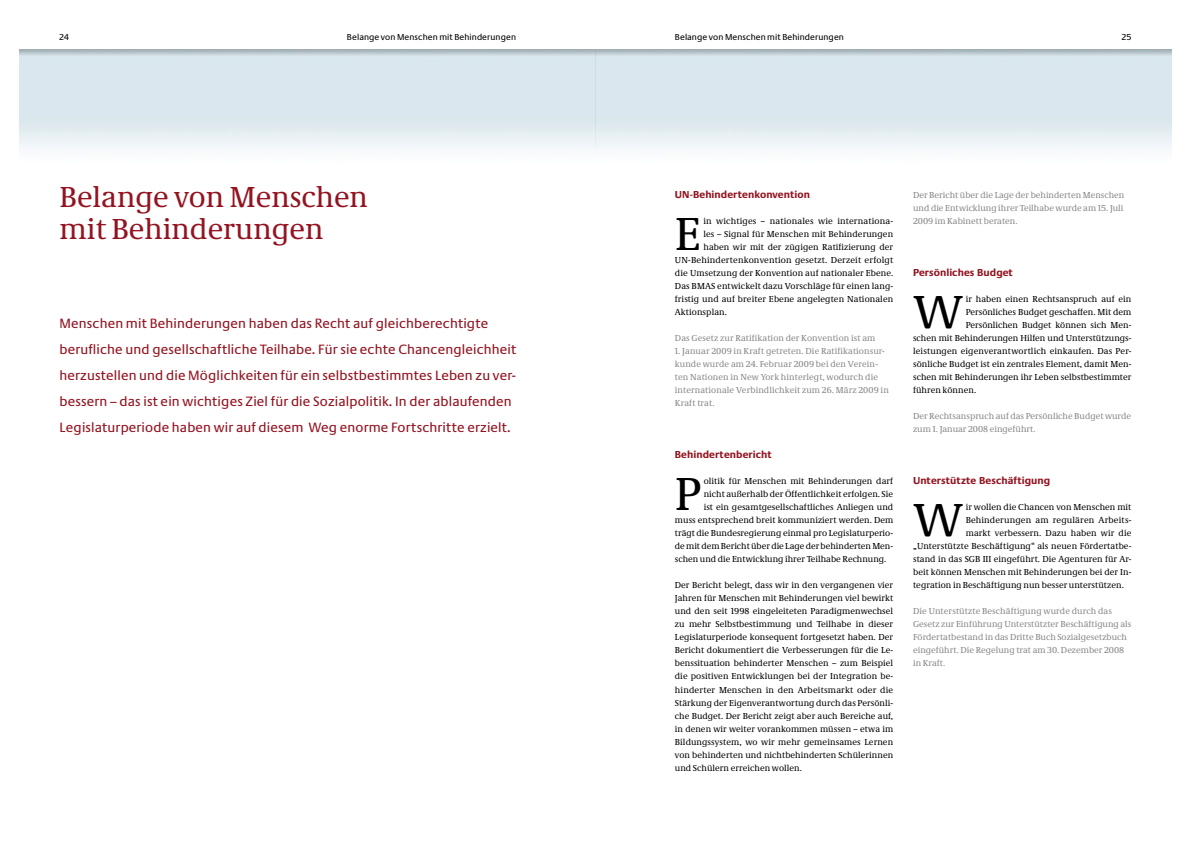
<style>
.page{position:relative;width:1191px;height:842px;background:#fff}
.page>*{position:absolute;margin:0;border:0;box-sizing:border-box;transform-origin:0 0}
.t1{font:48px "Neue Demos";color:#000}
.t2{font:30px/32px "Neue Demos";color:#931420}
.t3{font:14px/26px "Neue Praxis";letter-spacing:.01em;color:#931420}
.t4{font:700 10.5px "Neue Praxis";letter-spacing:.005em;color:#931420}
.t5{font:9px/13px "Neue Demos";letter-spacing:.005em;color:#000;text-align:justify}
.t6{font:9px/13px "Neue Demos";letter-spacing:.005em;color:#87888a}
.t7{font:9px "Neue Praxis";letter-spacing:.01em;color:#000}
</style>
<div class="page">
<p class="t7" style="left:347px;top:31px;width:171px">Belange von Menschen mit Behinderungen</p>
<p class="t7" style="left:60px;top:31px;width:11px">24</p>
<p class="t7" style="left:675px;top:31px;width:171px">Belange von Menschen mit Behinderungen</p>
<p class="t7" style="left:1122px;top:31px;width:11px">25</p>
<h2 class="t2" style="left:60px;top:180px;width:310px">Belange von Menschen mit Behinderungen</h2>
<p class="t3" style="left:60px;top:311px;width:458px">Menschen mit Behinderungen haben das Recht auf gleichberechtigte berufliche und gesellschaftliche Teilhabe. Für sie echte Chancengleichheit herzustellen und die Möglichkeiten für ein selbstbestimmtes Leben zu ver&shy;bessern – das ist ein wichtiges Ziel für die Sozialpolitik. In der ablaufenden Legislaturperiode haben wir auf diesem Weg enorme Fortschritte erzielt.</p>
<p class="t4" style="left:675px;top:189px;width:137px">UN-Behindertenkonvention</p>
<h1 class="t1" style="left:675px;top:205px;width:28px">E</h1>
<p class="t5" style="left:703px;top:215px;width:191px">in wichtiges – nationales wie internationa-</p>
<p class="t5" style="left:703px;top:228px;width:191px">les – Signal für Menschen mit Behinderungen</p>
<p class="t5" style="left:703px;top:241px;width:191px">haben wir mit der zügigen Ratifizierung der</p>
<p class="t5" style="left:675px;top:254px;width:220px">UN-Behindertenkonvention gesetzt. Derzeit erfolgt</p>
<p class="t5" style="left:675px;top:267px;width:220px">die Umsetzung der Konvention auf nationaler Ebene.</p>
<p class="t5" style="left:675px;top:280px;width:220px">Das BMAS entwickelt dazu Vorschläge für einen lang-</p>
<p class="t5" style="left:675px;top:293px;width:220px">fristig und auf breiter Ebene angelegten Nationalen</p>
<p class="t5" style="left:675px;top:306px;width:54px">Aktionsplan.</p>
<p class="t6" style="left:675px;top:332px;width:202px">Das Gesetz zur Ratifikation der Konvention ist am</p>
<p class="t6" style="left:675px;top:345px;width:215px">1. Januar 2009 in Kraft getreten. Die Ratifikationsur&shy;kunde wurde am 24. Februar 2009 bei den Verein&shy;ten Nationen in New York hinterlegt, wodurch die internationale Verbindlichkeit zum 26. März 2009 in Kraft trat.</p>
<p class="t4" style="left:675px;top:449px;width:98px">Behindertenbericht</p>
<h1 class="t1" style="left:675px;top:465px;width:28px">P</h1>
<p class="t5" style="left:703px;top:475px;width:191px">olitik für Menschen mit Behinderungen darf</p>
<p class="t5" style="left:703px;top:488px;width:191px">nicht außerhalb der Öffentlichkeit erfolgen. Sie</p>
<p class="t5" style="left:703px;top:501px;width:191px">ist ein gesamtgesellschaftliches Anliegen und</p>
<p class="t5" style="left:675px;top:514px;width:220px">muss entsprechend breit kommuniziert werden. Dem</p>
<p class="t5" style="left:675px;top:527px;width:220px">trägt die Bundesregierung einmal pro Legislaturperio-</p>
<p class="t5" style="left:675px;top:540px;width:220px">de mit dem Bericht über die Lage der behinderten Men-</p>
<p class="t5" style="left:675px;top:553px;width:213px">schen und die Entwicklung ihrer Teilhabe Rechnung.</p>
<p class="t5" style="left:675px;top:579px;width:220px">Der Bericht belegt, dass wir in den vergangenen vier Jahren für Menschen mit Behinderungen viel bewirkt und den seit 1998 eingeleiteten Paradigmenwechsel zu mehr Selbstbestimmung und Teilhabe in dieser Legislaturperiode konsequent fortgesetzt haben. Der Bericht dokumentiert die Verbesserungen für die Le&shy;benssituation behinderter Menschen – zum Beispiel die positiven Entwicklungen bei der Integration be&shy;hinderter Menschen in den Arbeitsmarkt oder die Stärkung der Eigenverantwortung durch das Persönli&shy;che Budget. Der Bericht zeigt aber auch Bereiche auf, in denen wir weiter vorankommen müssen – etwa im Bildungssystem, wo wir mehr gemeinsames Lernen von behinderten und nichtbehinderten Schülerinnen und Schülern erreichen wollen.</p>
<p class="t6" style="left:913px;top:189px;width:213px;text-align:justify">Der Bericht über die Lage der behinderten Menschen und die Entwicklung ihrer Teilhabe wurde am 15. Juli 2009 im Kabinett beraten.</p>
<p class="t4" style="left:913px;top:267px;width:101px">Persönliches Budget</p>
<h1 class="t1" style="left:913px;top:283px;width:52px">W</h1>
<p class="t5" style="left:965px;top:293px;width:167px">ir haben einen Rechtsanspruch auf ein</p>
<p class="t5" style="left:965px;top:306px;width:167px">Persönliches Budget geschaffen. Mit dem</p>
<p class="t5" style="left:965px;top:319px;width:167px">Persönlichen Budget können sich Men-</p>
<p class="t5" style="left:913px;top:332px;width:220px">schen mit Behinderungen Hilfen und Unterstützungs-</p>
<p class="t5" style="left:913px;top:345px;width:220px">leistungen eigenverantwortlich einkaufen. Das Per-</p>
<p class="t5" style="left:913px;top:358px;width:220px">sönliche Budget ist ein zentrales Element, damit Men-</p>
<p class="t5" style="left:913px;top:371px;width:220px">schen mit Behinderungen ihr Leben selbstbestimmter</p>
<p class="t5" style="left:913px;top:384px;width:65px">führen können.</p>
<p class="t6" style="left:913px;top:410px;width:220px">Der Rechtsanspruch auf das Persönliche Budget wurde zum 1. Januar 2008 eingeführt.</p>
<p class="t4" style="left:913px;top:475px;width:138px">Unterstützte Beschäftigung</p>
<h1 class="t1" style="left:913px;top:491px;width:52px">W</h1>
<p class="t5" style="left:965px;top:501px;width:167px">ir wollen die Chancen von Menschen mit</p>
<p class="t5" style="left:965px;top:514px;width:167px">Behinderungen am regulären Arbeits-</p>
<p class="t5" style="left:965px;top:527px;width:167px">markt verbessern. Dazu haben wir die</p>
<p class="t5" style="left:913px;top:540px;width:220px">„Unterstützte Beschäftigung“ als neuen Fördertatbe-</p>
<p class="t5" style="left:913px;top:553px;width:220px">stand in das SGB III eingeführt. Die Agenturen für Ar-</p>
<p class="t5" style="left:913px;top:566px;width:220px">beit können Menschen mit Behinderungen bei der In-</p>
<p class="t5" style="left:913px;top:579px;width:212px">tegration in Beschäftigung nun besser unterstützen.</p>
<p class="t6" style="left:913px;top:605px;width:220px">Die Unterstützte Beschäftigung wurde durch das Gesetz zur Einführung Unterstützter Beschäftigung als Fördertatbestand in das Dritte Buch Sozialgesetzbuch eingeführt. Die Regelung trat am 30. Dezember 2008 in Kraft.</p>
</div>
